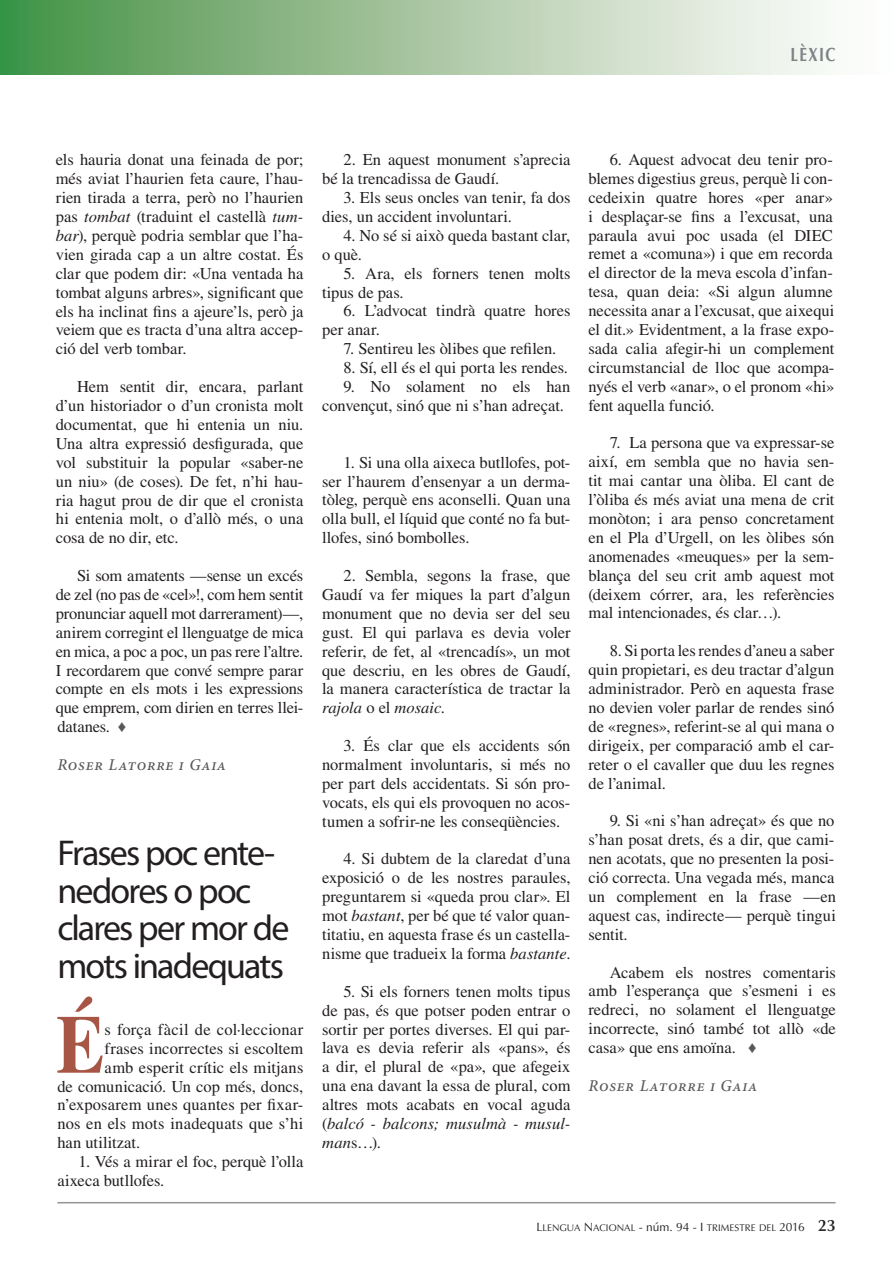
<style>
.page{position:relative;width:893px;height:1263px;background:#fff}
.page>*{position:absolute;margin:0;border:0;box-sizing:border-box;transform-origin:0 0}
.t1{font:700 82.5px "Times LT Std";color:#a75544;scale:.88 1}
.t2{font:36px/37.8px "Myriad Pro";letter-spacing:-.05em;color:#231f20}
.t3{font:19.2px "Optima LT Std Bold SC800";letter-spacing:.095em;color:#808285;scale:.79 1}
.t4{font:16.5px/18.9px "Times LT Std";letter-spacing:-.005em;color:#231f20;text-align:justify}
.t5{font:italic 500 16.5px "Minion Pro";letter-spacing:.04em;color:#57585a}
.t6{font:16.5px "Times LT Std";letter-spacing:.015em;color:#231f20}
.t7{font:9.6px "Optima LT Std SC800";letter-spacing:.005em;color:#231f20}
.s1{font-style:italic}
.s2{font-family:"Arial";color:#57585a}
.s3{font-size:12px}
.s4{font-family:"Optima LT Std";font-size:12px}
.s5{font-family:"Optima LT Std";font-weight:600;font-size:16.5px}
</style>
<div class="page">
<hr style="left:57px;top:1202px;width:779px;height:1px;background:#939598">
<div style="left:0;top:0;width:893px;height:74px;background:linear-gradient(to right,#489146,#fff)"></div>
<hr style="left:0;top:0;width:1px;height:74px;background:#339447">
<p class="t3" style="left:790px;top:43px;width:59px">LÈXIC</p>
<p class="t4" style="left:56px;top:150px;width:249px">els hauria donat una feinada de por; més aviat l’haurien feta caure, l’hau&shy;rien tirada a terra, però no l’haurien pas <span class="s1">tombat</span> (traduint el castellà <span class="s1">tum&shy;bar</span>), perquè podria semblar que l’ha&shy;vien girada cap a un altre costat. És clar que podem dir: «Una ventada ha tombat alguns arbres», significant que els ha inclinat fins a ajeure’ls, però ja veiem que es tracta d’una altra accep&shy;ció del verb tombar.</p>
<p class="t4" style="left:56px;top:377px;width:249px;text-indent:21px">Hem sentit dir, encara, parlant d’un historiador o d’un cronista molt documentat, que hi entenia un niu.<br>Una altra expressió desfigurada, que vol substituir la popular «saber-ne un niu» (de coses). De fet, n’hi hau&shy;ria hagut prou de dir que el cronista hi entenia molt, o d’allò més, o una cosa de no dir, etc.</p>
<p class="t4" style="left:56px;top:566px;width:249px;text-indent:21px">Si som amatents —sense un excés de zel (no pas de «cel»!, com hem sentit pronunciar aquell mot darrerament)—, anirem corregint el llenguatge de mica en mica, a poc a poc, un pas rere l’altre.<br>I recordarem que convé sempre parar compte en els mots i les expressions que emprem, com dirien en terres llei&shy;datanes. <span class="s2">♦</span></p>
<p class="t5" style="left:57px;top:753px;width:170px">Roser Latorre i Gaia</p>
<h2 class="t2" style="left:57px;top:833px;width:234px">Frases poc ente&shy;nedores o poc clares per mor de mots inadequats</h2>
<h1 class="t1" style="left:56px;top:995px;width:56px">É</h1>
<p class="t6" style="left:105px;top:1020px;width:200px">s força fàcil de col·leccionar</p>
<p class="t4" style="left:105px;top:1039px;width:200px">frases incorrectes si escoltem</p>
<p class="t4" style="left:105px;top:1057px;width:200px">amb esperit crític els mitjans</p>
<p class="t4" style="left:57px;top:1076px;width:248px">de comunicació. Un cop més, doncs,</p>
<p class="t4" style="left:57px;top:1095px;width:247px">n’exposarem unes quantes per fixar-</p>
<p class="t4" style="left:57px;top:1114px;width:248px">nos en els mots inadequats que s’hi</p>
<p class="t4" style="left:57px;top:1133px;width:84px">han utilitzat.</p>
<p class="t4" style="left:57px;top:1152px;width:247px;text-indent:21px">1. Vés a mirar el foc, perquè l’olla aixeca butllofes.</p>
<p class="t4" style="left:322px;top:150px;width:250px;text-indent:21px">2. En aquest monument s’aprecia bé la trencadissa de Gaudí.</p>
<p class="t4" style="left:322px;top:188px;width:250px;text-indent:21px">3. Els seus oncles van tenir, fa dos dies, un accident involuntari.</p>
<p class="t4" style="left:322px;top:226px;width:250px;text-indent:21px">4. No sé si això queda bastant clar, o què.</p>
<p class="t4" style="left:322px;top:264px;width:250px;text-indent:21px">5. Ara, els forners tenen molts tipus de pas.</p>
<p class="t4" style="left:322px;top:301px;width:250px;text-indent:21px">6. L’advocat tindrà quatre hores per anar.</p>
<p class="t4" style="left:343px;top:339px;width:214px">7. Sentireu les òlibes que refilen.</p>
<p class="t4" style="left:343px;top:358px;width:226px">8. Sí, ell és el qui porta les rendes.</p>
<p class="t4" style="left:322px;top:377px;width:250px;text-indent:21px">9. No solament no els han convençut, sinó que ni s’han adreçat.</p>
<p class="t4" style="left:322px;top:453px;width:250px;text-indent:21px">1. Si una olla aixeca butllofes, pot&shy;ser l’haurem d’ensenyar a un derma&shy;tòleg, perquè ens aconselli. Quan una olla bull, el líquid que conté no fa but&shy;llofes, sinó bombolles.</p>
<p class="t4" style="left:322px;top:566px;width:250px;text-indent:21px">2. Sembla, segons la frase, que Gaudí va fer miques la part d’algun monument que no devia ser del seu gust. El qui parlava es devia voler referir, de fet, al «trencadís», un mot que descriu, en les obres de Gaudí, la manera característica de tractar la <span class="s1">rajola</span> o el <span class="s1">mosaic</span>.</p>
<p class="t4" style="left:322px;top:736px;width:250px;text-indent:21px">3. És clar que els accidents són normalment involuntaris, si més no per part dels accidentats. Si són pro&shy;vocats, els qui els provoquen no acos&shy;tumen a sofrir-ne les conseqüències.</p>
<p class="t4" style="left:322px;top:849px;width:250px;text-indent:21px">4. Si dubtem de la claredat d’una exposició o de les nostres paraules, preguntarem si «queda prou clar». El mot <span class="s1">bastant</span>, per bé que té valor quan&shy;titatiu, en aquesta frase és un castella&shy;nisme que tradueix la forma <span class="s1">bastante</span>.</p>
<p class="t4" style="left:322px;top:982px;width:250px;text-indent:21px">5. Si els forners tenen molts tipus de pas, és que potser poden entrar o sortir per portes diverses. El qui par&shy;lava es devia referir als «pans», és a dir, el plural de «pa», que afegeix una ena davant la essa de plural, com altres mots acabats en vocal aguda (<span class="s1">balcó - balcons; musulmà - musul&shy;man</span>s…).</p>
<p class="t4" style="left:588px;top:150px;width:247px;text-indent:21px">6. Aquest advocat deu tenir pro&shy;blemes digestius greus, perquè li con&shy;cedeixin quatre hores «per anar» i desplaçar-se fins a l’excusat, una paraula avui poc usada (el DIEC remet a «comuna») i que em recorda el director de la meva escola d’infan&shy;tesa, quan deia: «Si algun alumne necessita anar a l’excusat, que aixequi el dit.» Evidentment, a la frase expo&shy;sada calia afegir-hi un complement circumstancial de lloc que acompa&shy;nyés el verb «anar», o el pronom «hi» fent aquella funció.</p>
<p class="t4" style="left:588px;top:433px;width:247px;text-indent:21px">7. La persona que va expressar-se així, em sembla que no havia sen&shy;tit mai cantar una òliba. El cant de l’òliba és més aviat una mena de crit monòton; i ara penso concretament en el Pla d’Urgell, on les òlibes són anomenades «meuques» per la sem&shy;blança del seu crit amb aquest mot (deixem córrer, ara, les referències mal intencionades, és clar…).</p>
<p class="t4" style="left:588px;top:641px;width:247px;text-indent:21px">8. Si porta les rendes d’aneu a saber quin propietari, es deu tractar d’algun administrador. Però en aquesta frase no devien voler parlar de rendes sinó de «regnes», referint-se al qui mana o dirigeix, per comparació amb el car&shy;reter o el cavaller que duu les regnes de l’animal.</p>
<p class="t4" style="left:588px;top:811px;width:249px;text-indent:21px">9. Si «ni s’han adreçat» és que no s’han posat drets, és a dir, que cami&shy;nen acotats, que no presenten la posi&shy;ció correcta. Una vegada més, manca un complement en la frase —en aquest cas, indirecte— perquè tingui sentit.</p>
<p class="t4" style="left:588px;top:962px;width:249px;text-indent:21px">Acabem els nostres comentaris amb l’esperança que s’esmeni i es redreci, no solament el llenguatge incorrecte, sinó també tot allò «de casa» que ens amoïna. <span class="s2">♦</span></p>
<p class="t5" style="left:588px;top:1074px;width:170px">Roser Latorre i Gaia</p>
<p class="t7" style="left:536px;top:1222px;width:301px"><span class="s3">L</span>LENGUA <span class="s3">N</span>ACIONAL <span class="s4">- núm. 94 - I</span> TRIMESTRE DEL <span class="s3">2016</span> <span class="s5">23</span></p>
</div>
